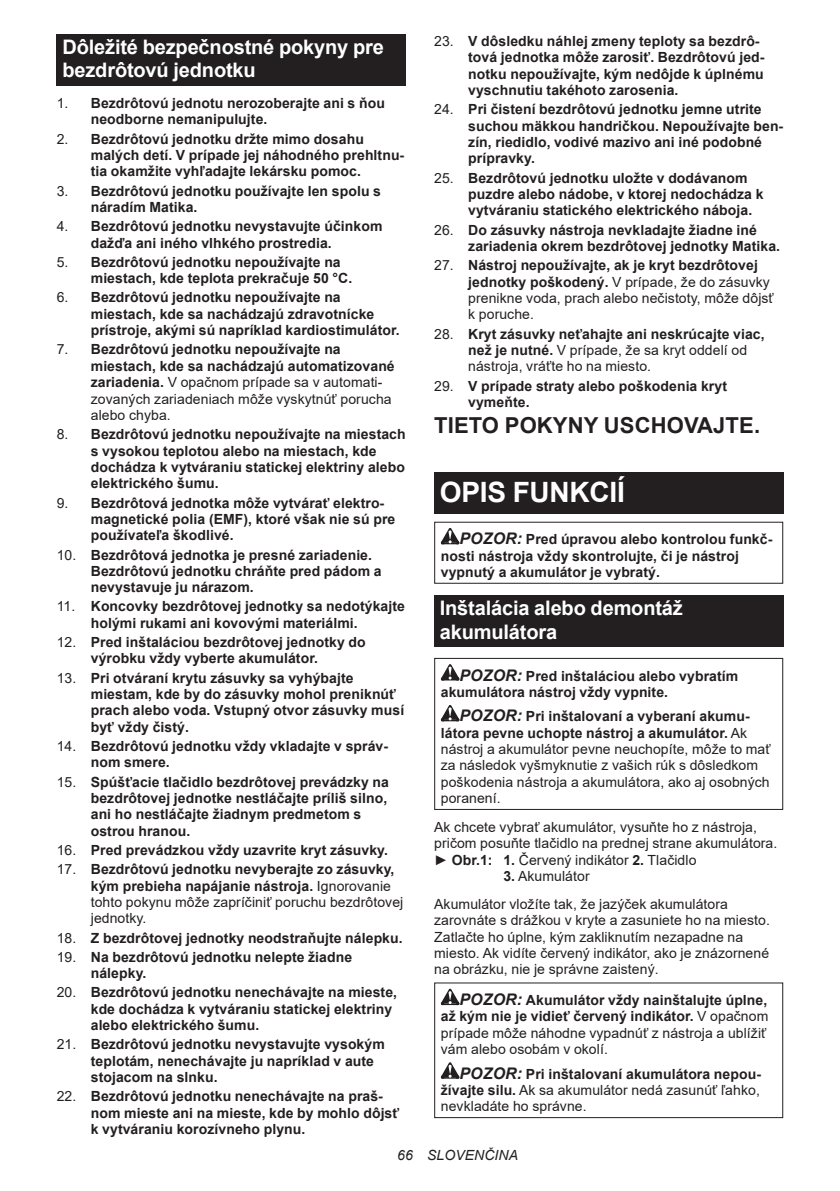
<style>
.page{position:relative;width:840px;height:1191px;background:#fff}
.page>*{position:absolute;margin:0;border:0;box-sizing:border-box;transform-origin:0 0}
.t1{font:700 28px "Arial";letter-spacing:-.01em;color:#fff}
.t2{font:700 22px "Arial";letter-spacing:.005em;color:#231f20}
.t3{font:700 20px/23.4px "Arial";letter-spacing:-.01em;color:#fff}
.t4{font:700 14px/16.4px "Arial";letter-spacing:.005em;color:#231f20}
.t5{font:14px/16.4px "Arial";letter-spacing:.005em;color:#231f20}
.t6{font:italic 14px "Arial";letter-spacing:.005em;color:#231f20}
.s1{font-weight:400}
.s2{font-weight:700}
.s3{font-style:italic;font-size:16px}
.s4{font-weight:700;font-style:italic;font-size:16px}
</style>
<div class="page">
<div style="left:57px;top:34px;width:348px;height:52px;background:#231f20"></div>
<div style="left:434px;top:472px;width:348px;height:41px;background:#231f20"></div>
<svg style="left:440px;top:528px;width:19px;height:16px"></svg>
<div style="left:434px;top:522px;width:348px;height:62px;border:1px solid #231f20"></div>
<div style="left:434px;top:595px;width:348px;height:52px;background:#231f20"></div>
<svg style="left:440px;top:664px;width:19px;height:16px"></svg>
<svg style="left:440px;top:705px;width:19px;height:16px"></svg>
<div style="left:434px;top:658px;width:348px;height:152px;border:1px solid #231f20"></div>
<svg style="left:440px;top:988px;width:19px;height:17px"></svg>
<svg style="left:440px;top:1062px;width:19px;height:16px"></svg>
<div style="left:434px;top:982px;width:348px;height:136px;border:1px solid #231f20"></div>
<h3 class="t3" style="left:62px;top:36px;width:323px">Dôležité bezpečnostné pokyny pre bezdrôtovú jednotku</h3>
<p class="t4" style="left:91px;top:95px;width:295px;text-indent:-34px"><span class="s1">1.</span> Bezdrôtovú jednotu nerozoberajte ani s ňou neodborne nemanipulujte.</p>
<p class="t4" style="left:91px;top:131px;width:315px;text-indent:-34px"><span class="s1">2.</span> Bezdrôtovú jednotku držte mimo dosahu malých detí. V prípade jej náhodného prehltnu&shy;tia okamžite vyhľadajte lekársku pomoc.</p>
<p class="t4" style="left:91px;top:183px;width:291px;text-indent:-34px"><span class="s1">3.</span> Bezdrôtovú jednotku používajte len spolu s náradím Matika.</p>
<p class="t4" style="left:91px;top:218px;width:293px;text-indent:-34px"><span class="s1">4.</span> Bezdrôtovú jednotku nevystavujte účinkom dažďa ani iného vlhkého prostredia.</p>
<p class="t4" style="left:91px;top:254px;width:263px;text-indent:-34px"><span class="s1">5.</span> Bezdrôtovú jednotku nepoužívajte na miestach, kde teplota prekračuje 50 °C.</p>
<p class="t4" style="left:91px;top:289px;width:310px;text-indent:-34px"><span class="s1">6.</span> Bezdrôtovú jednotku nepoužívajte na miestach, kde sa nachádzajú zdravotnícke prístroje, akými sú napríklad kardiostimulátor.</p>
<p class="t4" style="left:91px;top:341px;width:305px;text-indent:-34px"><span class="s1">7.</span> Bezdrôtovú jednotku nepoužívajte na miestach, kde sa nachádzajú automatizované zariadenia. <span class="s1">V opačnom prípade sa v automati&shy;zovaných zariadeniach môže vyskytnúť porucha alebo chyba.</span></p>
<p class="t4" style="left:91px;top:426px;width:316px;text-indent:-34px"><span class="s1">8.</span> Bezdrôtovú jednotku nepoužívajte na miestach s vysokou teplotou alebo na miestach, kde dochádza k vytváraniu statickej elektriny alebo elektrického šumu.</p>
<p class="t4" style="left:91px;top:494px;width:306px;text-indent:-34px"><span class="s1">9.</span> Bezdrôtová jednotka môže vytvárať elektro&shy;magnetické polia (EMF), ktoré však nie sú pre používateľa škodlivé.</p>
<p class="t4" style="left:91px;top:546px;width:292px;text-indent:-34px"><span class="s1">10.</span> Bezdrôtová jednotka je presné zariadenie.<br>Bezdrôtovú jednotku chráňte pred pádom a nevystavuje ju nárazom.</p>
<p class="t4" style="left:91px;top:598px;width:315px;text-indent:-34px"><span class="s1">11.</span> Koncovky bezdrôtovej jednotky sa nedotýkajte holými rukami ani kovovými materiálmi.</p>
<p class="t4" style="left:91px;top:634px;width:276px;text-indent:-34px"><span class="s1">12.</span> Pred inštaláciou bezdrôtovej jednotky do výrobku vždy vyberte akumulátor.</p>
<p class="t4" style="left:91px;top:669px;width:315px;text-indent:-34px"><span class="s1">13.</span> Pri otváraní krytu zásuvky sa vyhýbajte miestam, kde by do zásuvky mohol preniknúť prach alebo voda. Vstupný otvor zásuvky musí byť vždy čistý.</p>
<p class="t4" style="left:91px;top:738px;width:299px;text-indent:-34px"><span class="s1">14.</span> Bezdrôtovú jednotku vždy vkladajte v správ&shy;nom smere.</p>
<p class="t4" style="left:91px;top:773px;width:299px;text-indent:-34px"><span class="s1">15.</span> Spúšťacie tlačidlo bezdrôtovej prevádzky na bezdrôtovej jednotke nestláčajte príliš silno, ani ho nestláčajte žiadnym predmetom s ostrou hranou.</p>
<p class="t4" style="left:57px;top:842px;width:332px"><span class="s1">16.</span> Pred prevádzkou vždy uzavrite kryt zásuvky.</p>
<p class="t4" style="left:91px;top:861px;width:314px;text-indent:-34px"><span class="s1">17.</span> Bezdrôtovú jednotku nevyberajte zo zásuvky, kým prebieha napájanie nástroja. <span class="s1">Ignorovanie tohto pokynu môže zapríčiniť poruchu bezdrôtovej jednotky.</span></p>
<p class="t4" style="left:57px;top:929px;width:347px"><span class="s1">18.</span> Z bezdrôtovej jednotky neodstraňujte nálepku.</p>
<p class="t4" style="left:91px;top:949px;width:263px;text-indent:-34px"><span class="s1">19.</span> Na bezdrôtovú jednotku nelepte žiadne nálepky.</p>
<p class="t4" style="left:91px;top:984px;width:307px;text-indent:-34px"><span class="s1">20.</span> Bezdrôtovú jednotku nenechávajte na mieste, kde dochádza k vytváraniu statickej elektriny alebo elektrického šumu.</p>
<p class="t4" style="left:91px;top:1036px;width:295px;text-indent:-34px"><span class="s1">21.</span> Bezdrôtovú jednotku nevystavujte vysokým teplotám, nenechávajte ju napríklad v aute stojacom na slnku.</p>
<p class="t4" style="left:91px;top:1088px;width:310px;text-indent:-34px"><span class="s1">22.</span> Bezdrôtovú jednotku nenechávajte na praš&shy;nom mieste ani na mieste, kde by mohlo dôjsť k vytváraniu korozívneho plynu.</p>
<p class="t4" style="left:468px;top:33px;width:297px;text-indent:-34px"><span class="s1">23.</span> V dôsledku náhlej zmeny teploty sa bezdrô&shy;tová jednotka môže zarosiť. Bezdrôtovú jed&shy;notku nepoužívajte, kým nedôjde k úplnému vyschnutiu takéhoto zarosenia.</p>
<p class="t4" style="left:468px;top:101px;width:316px;text-indent:-34px"><span class="s1">24.</span> Pri čistení bezdrôtovú jednotku jemne utrite suchou mäkkou handričkou. Nepoužívajte ben&shy;zín, riedidlo, vodivé mazivo ani iné podobné prípravky.</p>
<p class="t4" style="left:468px;top:170px;width:296px;text-indent:-34px"><span class="s1">25.</span> Bezdrôtovú jednotku uložte v dodávanom puzdre alebo nádobe, v ktorej nedochádza k vytváraniu statického elektrického náboja.</p>
<p class="t4" style="left:468px;top:222px;width:313px;text-indent:-34px"><span class="s1">26.</span> Do zásuvky nástroja nevkladajte žiadne iné zariadenia okrem bezdrôtovej jednotky Matika.</p>
<p class="t5" style="left:468px;top:257px;width:307px;text-indent:-34px">27. <span class="s2">Nástroj nepoužívajte, ak je kryt bezdrôtovej jednotky poškodený.</span> V prípade, že do zásuvky prenikne voda, prach alebo nečistoty, môže dôjsť k poruche.</p>
<p class="t5" style="left:468px;top:325px;width:298px;text-indent:-34px">28. <span class="s2">Kryt zásuvky neťahajte ani neskrúcajte viac, než je nutné.</span> V prípade, že sa kryt oddelí od nástroja, vráťte ho na miesto.</p>
<p class="t4" style="left:468px;top:377px;width:260px;text-indent:-34px"><span class="s1">29.</span> V prípade straty alebo poškodenia kryt vymeňte.</p>
<h2 class="t2" style="left:434px;top:410px;width:327px">TIETO POKYNY USCHOVAJTE.</h2>
<h1 class="t1" style="left:439px;top:473px;width:186px">OPIS FUNKCIÍ</h1>
<p class="t4" style="left:440px;top:531px;width:333px;text-indent:19px"><span class="s3">POZOR:</span> Pred úpravou alebo kontrolou funkč&shy;nosti nástroja vždy skontrolujte, či je nástroj vypnutý a akumulátor je vybratý.</p>
<h3 class="t3" style="left:439px;top:596px;width:244px">Inštalácia alebo demontáž akumulátora</h3>
<p class="t4" style="left:440px;top:667px;width:299px;text-indent:19px"><span class="s3">POZOR:</span> Pred inštaláciou alebo vybratím akumulátora nástroj vždy vypnite.</p>
<p class="t5" style="left:440px;top:708px;width:331px;text-indent:19px"><span class="s4">POZOR:</span> <span class="s2">Pri inštalovaní a vyberaní akumu&shy;látora pevne uchopte nástroj a akumulátor.</span> Ak nástroj a akumulátor pevne neuchopíte, môže to mať za následok vyšmyknutie z vašich rúk s dôsledkom poškodenia nástroja a akumulátora, ako aj osobných poranení.</p>
<p class="t5" style="left:434px;top:818px;width:344px">Ak chcete vybrať akumulátor, vysuňte ho z nástroja, pričom posuňte tlačidlo na prednej strane akumulátora. ► <span class="s2">Obr.1: 1.</span> Červený indikátor <span class="s2">2.</span> Tlačidlo</p>
<p class="t5" style="left:434px;top:862px;width:295px;line-height:27.8px;text-indent:69px"><span class="s2">3.</span> Akumulátor<br>Akumulátor vložíte tak, že jazýček akumulátora</p>
<p class="t5" style="left:434px;top:912px;width:337px">zarovnáte s drážkou v kryte a zasuniete ho na miesto.<br>Zatlačte ho úplne, kým zakliknutím nezapadne na miesto. Ak vidíte červený indikátor, ako je znázornené na obrázku, nie je správne zaistený.</p>
<p class="t5" style="left:440px;top:992px;width:329px;text-indent:19px"><span class="s4">POZOR:</span> <span class="s2">Akumulátor vždy nainštalujte úplne, až kým nie je vidieť červený indikátor.</span> V opačnom prípade môže náhodne vypadnúť z nástroja a ublížiť vám alebo osobám v okolí.</p>
<p class="t5" style="left:440px;top:1065px;width:321px;text-align:justify;text-indent:19px"><span class="s4">POZOR:</span> <span class="s2">Pri inštalovaní akumulátora nepou&shy;žívajte silu.</span> Ak sa akumulátor nedá zasunúť ľahko, nevkladáte ho správne.</p>
<p class="t6" style="left:397px;top:1146px;width:122px">66 SLOVENČINA</p>
</div>
